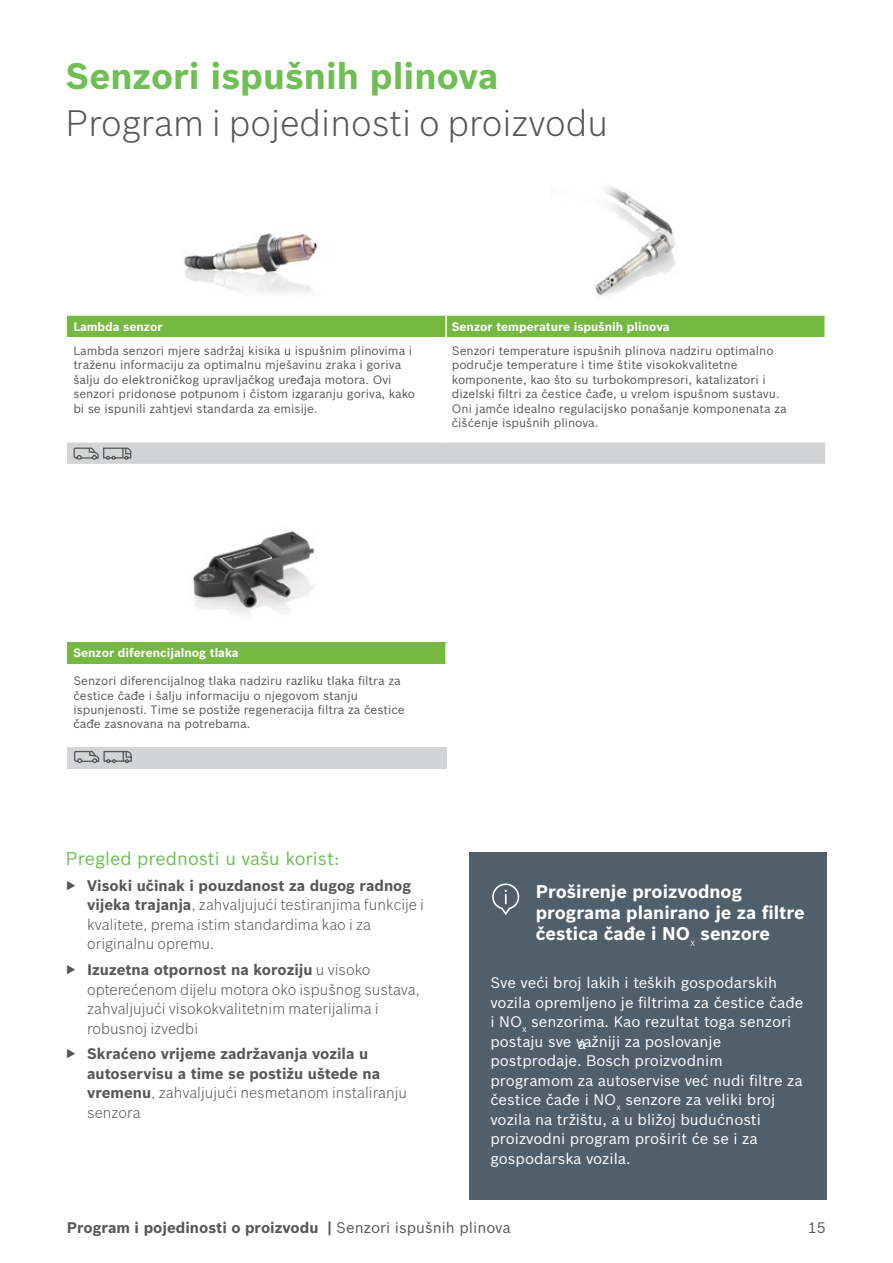
<style>
.page{position:relative;width:893px;height:1263px;background:#fff}
.page>*{position:absolute;margin:0;border:0;box-sizing:border-box;transform-origin:0 0}
.NAslov_1_1{font:300 36px "Bosch Sans";color:#57585a}
.Naslov_1{font:700 36px "Bosch Sans";color:#6fbf54}
.Predgovor{font:700 18px/21px "Bosch Sans";color:#fff}
.Naslov_12_pt{font:18px "Bosch Sans";color:#6fbf54}
.Osnovni_tekst_bijeli{font:15px/19.5px "Bosch Sans";color:#fff}
.Osnovni_tekst_nabraj{font:300 15px/19.5px "Bosch Sans";color:#57585a}
.Osnovni_tekst_nabraj-2{font:700 15px/19.5px "Bosch Sans";color:#57585a}
.t1{font:15px "Bosch Sans";color:#57585a}
.Tablica_tekst{font:12px/14.4px "Bosch Sans";color:#57585a}
.Tablica_glava{font:700 12px "Bosch Sans";color:#fff}
.s1{font-weight:700}
.s2{font-weight:300}
.s3{font-weight:400}
</style>
<div class="page">
<img style="left:183px;top:233px;width:135px;height:61px">
<div style="left:470px;top:852px;width:357px;height:348px;background:#515f6b"></div>
<svg style="left:492px;top:883px;width:27px;height:32px"></svg>
<img style="left:192px;top:531px;width:123px;height:84px">
<div style="left:67px;top:316px;width:757px;height:21px;background:#75b842"></div>
<hr style="left:445px;top:316px;width:2px;height:21px;background:#fff">
<div style="left:67px;top:642px;width:379px;height:22px;background:#75b842"></div>
<div style="left:67px;top:747px;width:379px;height:22px;background:#d2d4d5"></div>
<hr style="left:445px;top:642px;width:2px;height:22px;background:#fff">
<svg style="left:74px;top:751px;width:58px;height:13px"></svg>
<img style="left:550px;top:186px;width:172px;height:130px">
<div style="left:67px;top:443px;width:758px;height:21px;background:#d2d4d5"></div>
<p class="Naslov_1" style="left:66px;top:49px;width:434px">Senzori ispušnih plinova</p>
<p class="NAslov_1_1" style="left:66px;top:97px;width:544px">Program i pojedinosti o proizvodu</p>
<p class="Tablica_glava" style="left:73px;top:318px;width:91px">Lambda senzor</p>
<p class="Tablica_tekst" style="left:73px;top:343px;width:343px">Lambda senzori mjere sadržaj kisika u ispušnim plinovima i traženu informaciju za optimalnu mješavinu zraka i goriva šalju do elektroničkog upravljačkog uređaja motora. Ovi senzori pridonose potpunom i čistom izgaranju goriva, kako bi se ispunili zahtjevi standarda za emisije.</p>
<p class="Tablica_glava" style="left:452px;top:318px;width:219px">Senzor temperature ispušnih plinova</p>
<p class="Tablica_tekst" style="left:452px;top:343px;width:336px">Senzori temperature ispušnih plinova nadziru optimalno područje temperature i time štite visokokvalitetne komponente, kao što su turbokompresori, katalizatori i dizelski filtri za čestice čađe, u vrelom ispušnom sustavu.<br>Oni jamče idealno regulacijsko ponašanje komponenata za čišćenje ispušnih plinova.</p>
<p class="Tablica_glava" style="left:73px;top:644px;width:167px">Senzor diferencijalnog tlaka</p>
<p class="Tablica_tekst" style="left:73px;top:673px;width:333px">Senzori diferencijalnog tlaka nadziru razliku tlaka filtra za čestice čađe i šalju informaciju o njegovom stanju ispunjenosti. Time se postiže regeneracija filtra za čestice čađe zasnovana na potrebama.</p>
<p class="Naslov_12_pt" style="left:66px;top:845px;width:275px">Pregled prednosti u vašu korist:</p>
<p class="Osnovni_tekst_nabraj" style="left:87px;top:874px;width:338px;text-indent:-21px">▶ <span class="s1">Visoki učinak i pouzdanost za dugog radnog vijeka trajanja</span>, zahvaljujući testiranjima funkcije i kvalitete, prema istim standardima kao i za originalnu opremu.</p>
<p class="Osnovni_tekst_nabraj" style="left:87px;top:959px;width:334px;text-indent:-21px">▶ <span class="s1">Izuzetna otpornost na koroziju</span> u visoko opterećenom dijelu motora oko ispušnog sustava, zahvaljujući visokokvalitetnim materijalima i robusnoj izvedbi</p>
<p class="Osnovni_tekst_nabraj-2" style="left:87px;top:1043px;width:321px;text-indent:-21px"><span class="s2">▶</span> Skraćeno vrijeme zadržavanja vozila u autoservisu a time se postižu uštede na vremenu<span class="s2">, zahvaljujući nesmetanom instaliranju senzora</span></p>
<p class="Predgovor" style="left:536px;top:880px;width:270px">Proširenje proizvodnog programa planirano je za filtre čestica čađe i NO<sub>x</sub> senzore</p>
<p class="Osnovni_tekst_bijeli" style="left:490px;top:972px;width:314px">Sve veći broj lakih i teških gospodarskih vozila opremljeno je filtrima za čestice čađe i NO<sub>x</sub> senzorima. Kao rezultat toga senzori postaju sve važniji za poslovanje postprodaje. Bosch proizvodnim programom za autoservise već nudi filtre za čestice čađe i NO<sub>x</sub> senzore za veliki broj vozila na tržištu, a u bližoj budućnosti proizvodni program proširit će se i za gospodarska vozila.</p>
<p class="Osnovni_tekst_bijeli" style="left:578px;top:1033px;width:10px">a</p>
<p class="Osnovni_tekst_nabraj-2" style="left:67px;top:1217px;width:445px">Program i pojedinosti o proizvodu | <span class="s3">Senzori ispušnih plinova</span></p>
<p class="t1" style="left:808px;top:1216px;width:20px">15</p>
</div>
